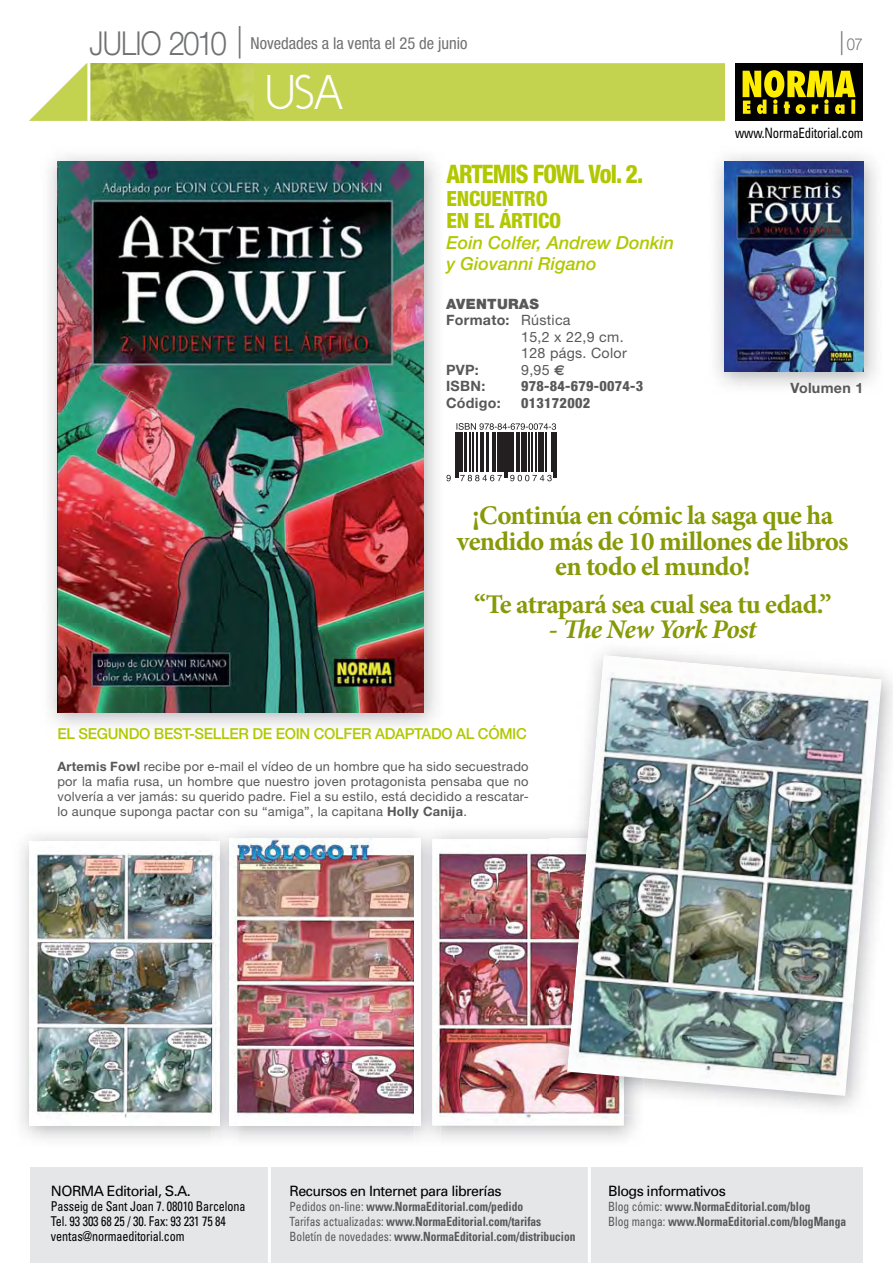
<style>
.page{position:relative;width:893px;height:1263px;background:#fff}
.page>*{position:absolute;margin:0;border:0;box-sizing:border-box;transform-origin:0 0}
.t1{font:40.5px "Y2 K Neophyte";color:#fff}
.t2{font:300 33px "Helvetica Neue";letter-spacing:-.03em;color:#707173;scale:.85 1}
.t3{font:700 27px/25.5px "Minion Pro";letter-spacing:-.025em;color:#879907;text-align:center}
.t4{font:italic 700 27px "Minion Pro";letter-spacing:-.03em;color:#879907}
.t5{font:800 condensed 25.5px "Helvetica Neue";letter-spacing:-.04em;color:#b1c800;scale:.93 1}
.t6{font:800 condensed 21px/22.5px "Helvetica Neue";letter-spacing:-.01em;color:#b1c800}
.t7{font:italic 500 18px/21px "Helvetica Neue";color:#b1c800}
.t8{font:condensed 16.5px "Helvetica Neue";color:#707173}
.t9{font:300 16.5px "Helvetica Neue";color:#707173;scale:.9 1}
.t10{font:500 15.15px "Helvetica Neue";letter-spacing:-.02em;color:#b1c800}
.t11{font:14.25px "Univers";letter-spacing:-.04em;color:#000}
.t12{font:700 14.25px "Helvetica Neue";letter-spacing:.02em;color:#58585a}
.t13{font:14.25px "Helvetica Neue";letter-spacing:.02em;color:#58585a}
.t14{font:800 condensed 14.25px "Helvetica Neue";letter-spacing:.02em;color:#58585a}
.t15{font:condensed 14.25px "Univers";letter-spacing:-.015em;color:#000;scale:.9 1}
.t16{font:900 14.25px "Helvetica Neue";letter-spacing:.02em;color:#58585a}
.t17{font:condensed 13.5px/15px "Univers";letter-spacing:-.01em;color:#000;scale:.9 1}
.t18{font:12.9px/15.1px "Helvetica Neue";letter-spacing:.02em;color:#58585a;text-align:justify}
.t19{font:700 condensed 12.75px/15px "Univers";color:#58585a;scale:.9 1}
.s1{font-weight:300;font-stretch:normal;font-size:33px}
.s2{font-size:24px}
.s3{font-weight:400}
.s4{font-family:"Euro Sans";font-weight:700}
.s5{font-style:normal}
.s6{font-weight:700}
</style>
<div class="page">
<div style="left:30px;top:1167px;width:833px;height:96px;background:#e5e6e7"></div>
<hr style="left:268px;top:1164px;width:3px;height:99px;background:#fff">
<hr style="left:588px;top:1164px;width:3px;height:99px;background:#fff">
<div style="left:735px;top:63px;width:128px;height:58px;background:#000"></div>
<svg style="left:742px;top:70px;width:113px;height:44px"></svg>
<svg style="left:29px;top:63px;width:696px;height:58px;background:#c6d559"></svg>
<img style="left:90px;top:63px;width:163px;height:58px">
<hr style="left:87px;top:56px;width:3px;height:76px;background:#fff">
<hr style="left:456px;top:432px;width:1px;height:45px;background:#231f20">
<hr style="left:458px;top:432px;width:1px;height:45px;background:#231f20">
<svg style="left:446px;top:475px;width:5px;height:6px"></svg>
<hr style="left:460px;top:432px;width:3px;height:40px;background:#231f20">
<hr style="left:464px;top:432px;width:2px;height:40px;background:#231f20">
<hr style="left:469px;top:432px;width:1px;height:40px;background:#231f20">
<hr style="left:472px;top:432px;width:2px;height:40px;background:#231f20">
<hr style="left:477px;top:432px;width:1px;height:40px;background:#231f20">
<hr style="left:480px;top:432px;width:1px;height:40px;background:#231f20">
<hr style="left:482px;top:432px;width:1px;height:40px;background:#231f20">
<hr style="left:486px;top:432px;width:2px;height:40px;background:#231f20">
<hr style="left:493px;top:432px;width:1px;height:40px;background:#231f20">
<hr style="left:495px;top:432px;width:1px;height:40px;background:#231f20">
<hr style="left:497px;top:432px;width:3px;height:40px;background:#231f20">
<hr style="left:501px;top:432px;width:2px;height:40px;background:#231f20">
<svg style="left:460px;top:475px;width:42px;height:6px"></svg>
<hr style="left:504px;top:432px;width:1px;height:45px;background:#231f20">
<hr style="left:506px;top:432px;width:2px;height:45px;background:#231f20">
<hr style="left:509px;top:432px;width:3px;height:40px;background:#231f20">
<hr style="left:513px;top:432px;width:1px;height:40px;background:#231f20">
<hr style="left:516px;top:432px;width:3px;height:40px;background:#231f20">
<hr style="left:521px;top:432px;width:1px;height:40px;background:#231f20">
<hr style="left:523px;top:432px;width:4px;height:40px;background:#231f20">
<hr style="left:529px;top:432px;width:1px;height:40px;background:#231f20">
<hr style="left:531px;top:432px;width:1px;height:40px;background:#231f20">
<hr style="left:535px;top:432px;width:1px;height:40px;background:#231f20">
<hr style="left:538px;top:432px;width:1px;height:40px;background:#231f20">
<hr style="left:540px;top:432px;width:4px;height:40px;background:#231f20">
<hr style="left:546px;top:432px;width:1px;height:40px;background:#231f20">
<hr style="left:551px;top:432px;width:1px;height:40px;background:#231f20">
<svg style="left:510px;top:475px;width:42px;height:6px"></svg>
<hr style="left:553px;top:432px;width:1px;height:45px;background:#231f20">
<hr style="left:555px;top:432px;width:1px;height:45px;background:#231f20">
<svg style="left:456px;top:423px;width:100px;height:7px"></svg>
<img style="left:716px;top:155px;width:160px;height:231px">
<img style="left:724px;top:162px;width:139px;height:210px">
<img style="left:49px;top:155px;width:387px;height:571px">
<img style="left:57px;top:162px;width:367px;height:550px">
<img style="left:30px;top:842px;width:182px;height:283px">
<img style="left:212px;top:829px;width:202px;height:315px">
<img style="left:230px;top:839px;width:184px;height:286px">
<img style="left:432px;top:839px;width:192px;height:286px">
<img style="left:549px;top:839px;width:75px;height:277px">
<img style="left:567px;top:655px;width:315px;height:441px">
<p class="t8" style="left:169px;top:37px;width:300px"><span class="s1">2010 |</span> Novedades a la venta el 25 de junio</p>
<h2 class="t2" style="left:90px;top:31px;width:86px">JULIO</h2>
<p class="t9" style="left:839px;top:39px;width:27px"><span class="s2">|</span>07</p>
<h1 class="t1" style="left:266px;top:65px;width:79px">USA</h1>
<h3 class="t5" style="left:446px;top:165px;width:213px">ARTEMIS FOWL Vol. 2.</h3>
<h3 class="t6" style="left:446px;top:189px;width:116px">ENCUENTRO<br>EN EL ÁRTICO</h3>
<h3 class="t7" style="left:446px;top:234px;width:229px">Eoin Colfer, Andrew Donkin y Giovanni Rigano</h3>
<p class="t16" style="left:446px;top:299px;width:94px">AVENTURAS</p>
<p class="t12" style="left:446px;top:315px;width:126px">Formato: <span class="s3">Rústica</span></p>
<p class="t13" style="left:521px;top:332px;width:104px">15,2 x 22,9 cm.</p>
<p class="t13" style="left:521px;top:348px;width:107px">128 págs. Color</p>
<p class="t12" style="left:446px;top:365px;width:34px">PVP:</p>
<p class="t13" style="left:521px;top:365px;width:45px">9,95 <span class="s4">€</span></p>
<p class="t12" style="left:446px;top:381px;width:41px">ISBN:</p>
<p class="t14" style="left:521px;top:381px;width:123px">978-84-679-0074-3</p>
<p class="t12" style="left:446px;top:398px;width:56px">Código:</p>
<p class="t14" style="left:521px;top:398px;width:70px">013172002</p>
<p class="t15" style="left:735px;top:128px;width:144px">www.NormaEditorial.com</p>
<p class="t12" style="left:790px;top:383px;width:74px">Volumen 1</p>
<h3 class="t3" style="left:457px;top:505px;width:393px">¡Continúa en cómic la saga que ha vendido más de 10 millones de libros en todo el mundo!</h3>
<h3 class="t3" style="left:474px;top:594px;width:359px">“Te atrapará sea cual sea tu edad.”</h3>
<h3 class="t4" style="left:549px;top:619px;width:209px"><span class="s5">-</span> The New ork ost</h3>
<h3 class="t4" style="left:658px;top:619px;width:19px">Y</h3>
<h3 class="t4" style="left:712px;top:619px;width:18px">P</h3>
<p class="t10" style="left:57px;top:729px;width:471px">EL SEGUNDO BEST-SELLER DE EOIN COLFER ADAPTADO AL CÓMIC</p>
<p class="t18" style="left:57px;top:760px;width:473px"><span class="s6">Artemis Fowl</span> recibe por e-mail el vídeo de un hombre que ha sido secuestrado por la mafia rusa, un hombre que nuestro joven protagonista pensaba que no volvería a ver jamás: su querido padre. Fiel a su estilo, está decidido a rescatar&shy;lo aunque suponga pactar con su “amiga”, la capitana <span class="s6">Holly Canija</span>.</p>
<p class="t11" style="left:51px;top:1186px;width:141px">NORMA Editorial, S.A.</p>
<p class="t17" style="left:51px;top:1200px;width:218px">Passeig de Sant Joan 7. 08010 Barcelona<br>Tel. 93 303 68 25 / 30. Fax: 93 231 75 84 ventas@normaeditorial.com</p>
<p class="t11" style="left:290px;top:1186px;width:213px">Recursos en Internet para librerías</p>
<p class="t19" style="left:290px;top:1200px;width:319px"><span class="s3">Pedidos on-line:</span> www.NormaEditorial.com/pedido<br><span class="s3">Tarifas actualizadas:</span> www.NormaEditorial.com/tarifas<br><span class="s3">Boletín de novedades:</span> www.NormaEditorial.com/distribucion</p>
<p class="t11" style="left:608px;top:1186px;width:119px">Blogs informativos</p>
<p class="t19" style="left:608px;top:1200px;width:266px"><span class="s3">Blog cómic:</span> www.NormaEditorial.com/blog<br><span class="s3">Blog manga:</span> www.NormaEditorial.com/blogManga</p>
</div>
